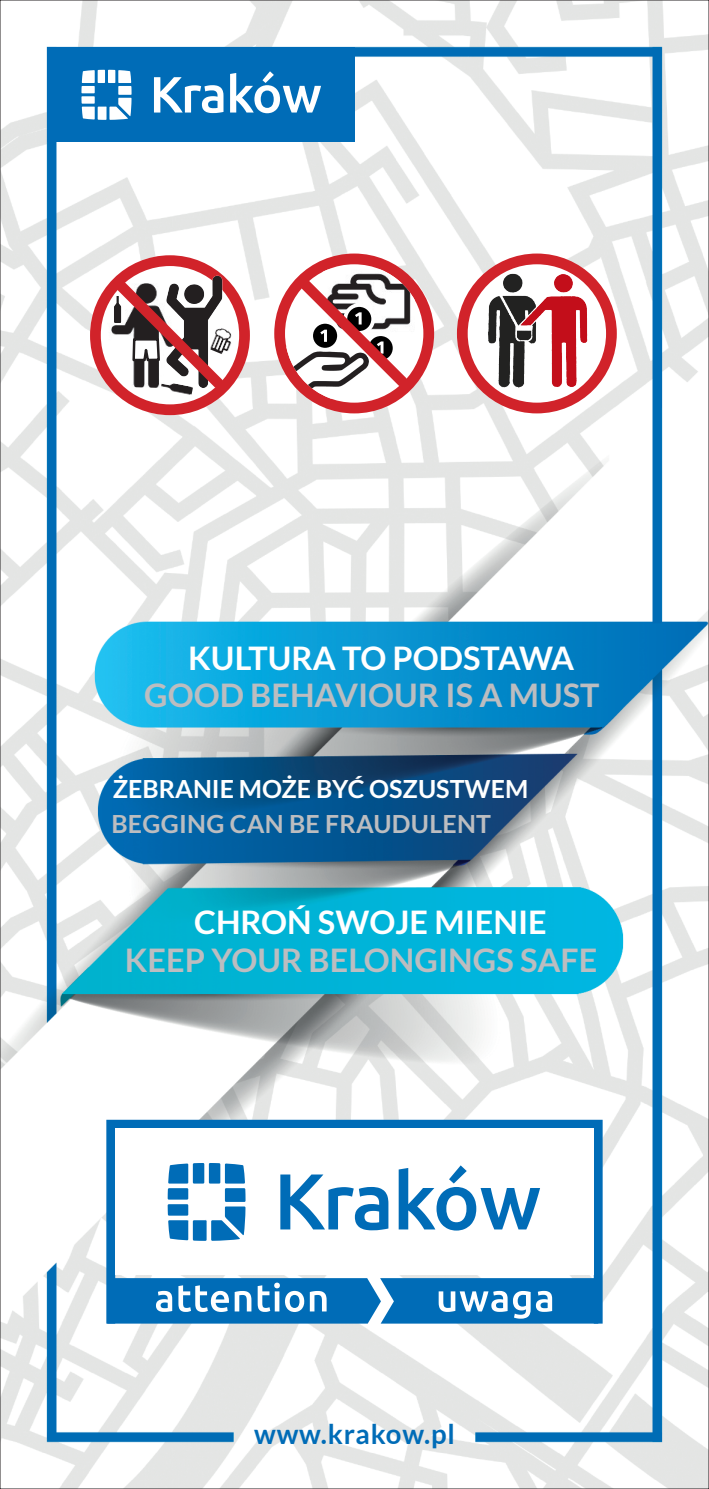
<style>
.page{position:relative;width:709px;height:1489px;background:#fff}
.page>*{position:absolute;margin:0;border:0;box-sizing:border-box;transform-origin:0 0}
.t1{font:700 32.5px "Lato";color:#bcbdc0}
.t2{font:700 32.5px "Lato";color:#fff}
.t3{font:700 27.5px "Lato";letter-spacing:.03em;color:#006cb7}
.t4{font:700 25px "Lato";color:#fff}
.t5{font:700 25px "Lato";letter-spacing:.01em;color:#bcbdc0}
</style>
<div class="page">
<img style="left:2px;top:2px;width:705px;height:1484px">
<div style="left:47px;top:48px;width:308px;height:94px;background:#006cb7"></div>
<svg style="left:81px;top:70px;width:51px;height:50px"></svg>
<svg style="left:154px;top:71px;width:167px;height:42px"></svg>
<div style="left:274px;top:253px;width:160px;height:160px;background:#d1232a;border-radius:50%"></div>
<div style="left:285px;top:264px;width:138px;height:138px;background:#fff;border-radius:50%"></div>
<img style="left:286px;top:346px;width:43px;height:52px">
<svg style="left:290px;top:270px;width:127px;height:126px"></svg>
<div style="left:457px;top:253px;width:160px;height:160px;background:#d1232a;border-radius:50%"></div>
<div style="left:467px;top:264px;width:139px;height:138px;background:#fff;border-radius:50%"></div>
<img style="left:478px;top:264px;width:117px;height:138px">
<svg style="left:106px;top:1119px;width:496px;height:204px;fill:#006cb7"></svg>
<div style="left:115px;top:1128px;width:478px;height:147px;background:#fff"></div>
<svg style="left:168px;top:1163px;width:77px;height:77px"></svg>
<svg style="left:280px;top:1165px;width:260px;height:65px"></svg>
<svg style="left:107px;top:1277px;width:491px;height:46px"></svg>
<svg style="left:90px;top:255px;width:160px;height:160px"></svg>
<img style="left:113px;top:296px;width:10px;height:26px">
<img style="left:160px;top:378px;width:34px;height:18px">
<p class="t2" style="left:188px;top:639px;width:387px">KULTURA TO PODSTAWA</p>
<p class="t1" style="left:144px;top:676px;width:457px">GOOD BEHAVIOUR IS A MUST</p>
<p class="t4" style="left:113px;top:774px;width:417px">ŻEBRANIE MOŻE BYĆ OSZUSTWEM</p>
<p class="t5" style="left:111px;top:809px;width:381px">BEGGING CAN BE FRAUDULENT</p>
<p class="t2" style="left:194px;top:904px;width:354px">CHROŃ SWOJE MIENIE</p>
<p class="t1" style="left:125px;top:941px;width:474px">KEEP YOUR BELONGINGS SAFE</p>
<p class="t3" style="left:254px;top:1417px;width:202px">www.krakow.pl</p>
</div>
